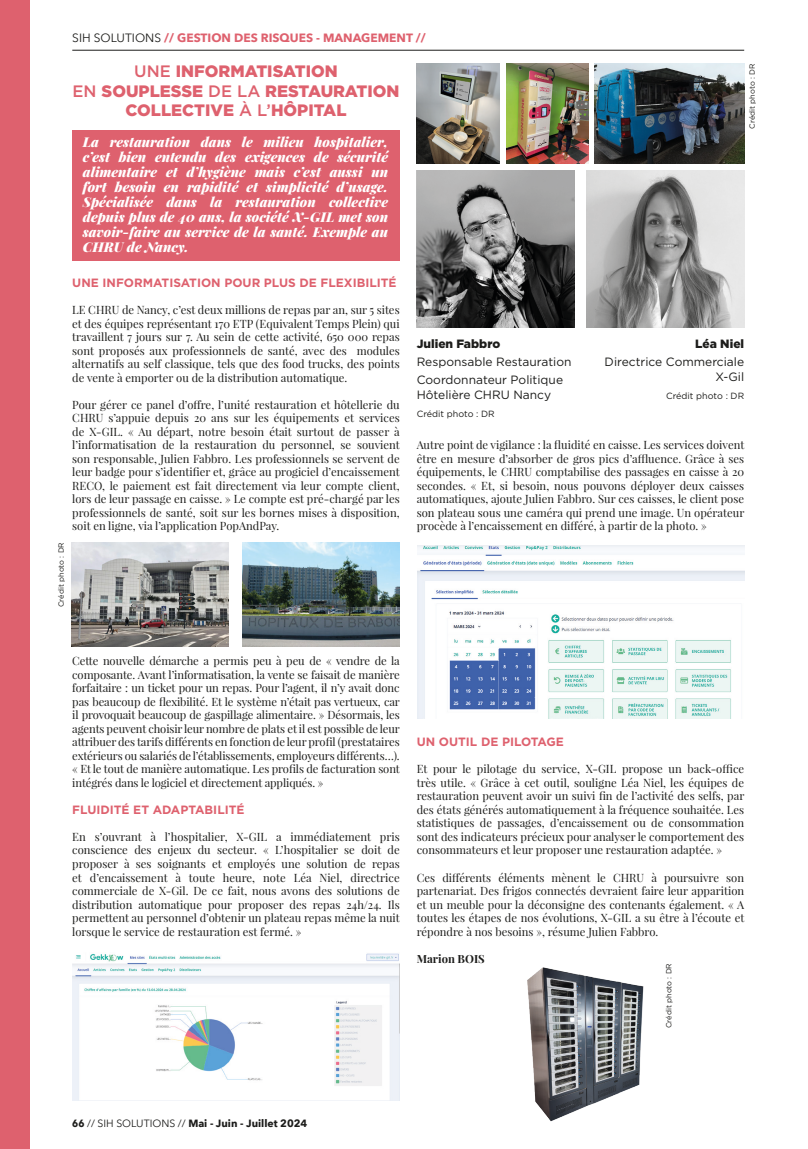
<style>
.page{position:relative;width:808px;height:1149px;background:#fff}
.page>*{position:absolute;margin:0;border:0;box-sizing:border-box;transform-origin:0 0}
.t1{font:900 16.5px/19.5px "Gotham";color:#de616e;text-align:center}
.t2{font:italic 900 13.5px/15px "Playfair Display";color:#fff;text-align:justify}
.t3{font:12px/18px "Gotham";color:#1d1d1b}
.t4{font:700 12px "Gotham";color:#de616e}
.t5{font:700 12px "Avenir Next";color:#de616e}
.t6{font:900 12px "Gotham";color:#1d1d1b}
.t7{font:700 12px "Avenir Next";color:#fff}
.t8{font:11.25px/13.5px "Playfair Display";color:#1d1d1b;text-align:justify}
.t9{font:700 11.25px "Playfair Display";color:#1d1d1b}
.t10{font:700 10.5px "Avenir Next";color:#1d1d1b;scale:.9 1}
.t11{font:9px "Gotham";color:#1d1d1b}
.t12{font:7.5px "Gotham";color:#1d1d1b}
.s1{font-weight:400;color:#fff}
.s2{color:#fff}
.s3{font-weight:500}
.s4{font-weight:400}
</style>
<div class="page">
<hr style="left:72px;top:50px;width:672px;height:1px;background:#1d1d1b">
<div style="left:0;top:0;width:30px;height:1148px;background:#de616e"></div>
<img style="left:72px;top:953px;width:328px;height:146px">
<img style="left:417px;top:546px;width:327px;height:172px">
<img style="left:242px;top:542px;width:157px;height:104px">
<img style="left:72px;top:542px;width:157px;height:104px">
<img style="left:527px;top:967px;width:117px;height:155px">
<img style="left:417px;top:170px;width:157px;height:157px">
<img style="left:595px;top:64px;width:149px;height:99px">
<img style="left:506px;top:64px;width:83px;height:99px">
<img style="left:417px;top:64px;width:83px;height:99px">
<div style="left:72px;top:130px;width:328px;height:130px;background:#de616e"></div>
<img style="left:587px;top:170px;width:157px;height:157px">
<p class="t5" style="left:72px;top:28px;width:355px"><span class="s1">SIH SOLUTIONS</span> <span class="s2">// IA</span>GESTION DES RISQUES - MANAGEMENT //</p>
<p class="t7" style="left:193px;top:28px;width:11px">//</p>
<h1 class="t1" style="left:73px;top:61px;width:328px"><span class="s3">UNE</span> INFORMATISATION<br><span class="s3">EN</span> SOUPLESSE <span class="s3">DE LA</span> RESTAURATION<br>COLLECTIVE <span class="s3">À L’</span>HÔPITAL</h1>
<p class="t2" style="left:83px;top:133px;width:307px">La restauration dans le milieu hospitalier, c’est bien entendu des exigences de sécurité alimentaire et d’hygiène mais c’est aussi un fort besoin en rapidité et simplicité d’usage.<br>Spécialisée dans la restauration collective depuis plus de 40 ans, la société X-GIL met son savoir-faire au service de la santé. Exemple au CHRU de Nancy.</p>
<p class="t12" style="left:747px;top:129px;width:66px;rotate:-90deg">Crédit photo : DR</p>
<p class="t4" style="left:72px;top:275px;width:326px">UNE INFORMATISATION POUR PLUS DE FLEXIBILITÉ</p>
<p class="t8" style="left:72px;top:303px;width:329px">LE CHRU de Nancy, c’est deux millions de repas par an, sur 5 sites et des équipes représentant 170 ETP (Equivalent Temps Plein) qui travaillent 7 jours sur 7. Au sein de cette activité, 650 000 repas sont proposés aux professionnels de santé, avec des modules alternatifs au self classique, tels que des food trucks, des points de vente à emporter ou de la distribution automatique.</p>
<p class="t8" style="left:72px;top:397px;width:329px">Pour gérer ce panel d’offre, l’unité restauration et hôtellerie du CHRU s’appuie depuis 20 ans sur les équipements et services de X-GIL. « Au départ, notre besoin était surtout de passer à l’informatisation de la restauration du personnel, se souvient son responsable, Julien Fabbro. Les professionnels se servent de leur badge pour s’identifier et, grâce au progiciel d’encaissement RECO, le paiement est fait directement via leur compte client, lors de leur passage en caisse. » Le compte est pré-chargé par les professionnels de santé, soit sur les bornes mises à disposition, soit en ligne, via l’application PopAndPay.</p>
<p class="t12" style="left:56px;top:607px;width:66px;rotate:-90deg">Crédit photo : DR</p>
<p class="t6" style="left:417px;top:335px;width:85px">Julien Fabbro</p>
<p class="t3" style="left:417px;top:352px;width:156px">Responsable Restauration<br>Coordonnateur Politique</p>
<p class="t3" style="left:417px;top:385px;width:136px">Hôtelière CHRU Nancy</p>
<p class="t11" style="left:417px;top:408px;width:79px">Crédit photo : DR</p>
<p class="t6" style="left:695px;top:335px;width:50px">Léa Niel</p>
<p class="t3" style="left:605px;top:354px;width:141px;line-height:15px;text-align:right">Directrice Commerciale<br>X-Gil</p>
<p class="t11" style="left:666px;top:390px;width:79px">Crédit photo : DR</p>
<p class="t8" style="left:417px;top:438px;width:329px">Autre point de vigilance : la fluidité en caisse. Les services doivent être en mesure d’absorber de gros pics d’affluence. Grâce à ses équipements, le CHRU comptabilise des passages en caisse à 20 secondes. « Et, si besoin, nous pouvons déployer deux caisses automatiques, ajoute Julien Fabbro. Sur ces caisses, le client pose son plateau sous une caméra qui prend une image. Un opérateur procède à l’encaissement en différé, à partir de la photo. »</p>
<p class="t8" style="left:72px;top:654px;width:329px">Cette nouvelle démarche a permis peu à peu de « vendre de la composante. Avant l’informatisation, la vente se faisait de manière forfaitaire : un ticket pour un repas. Pour l’agent, il n’y avait donc pas beaucoup de flexibilité. Et le système n’était pas vertueux, car il provoquait beaucoup de gaspillage alimentaire. » Désormais, les agents peuvent choisir leur nombre de plats et il est possible de leur attribuer des tarifs différents en fonction de leur profil (prestataires extérieurs ou salariés de l’établissements, employeurs différents…). « Et le tout de manière automatique. Les profils de facturation sont intégrés dans le logiciel et directement appliqués. »</p>
<p class="t4" style="left:72px;top:801px;width:174px">FLUIDITÉ ET ADAPTABILITÉ</p>
<p class="t8" style="left:72px;top:829px;width:329px">En s’ouvrant à l’hospitalier, X-GIL a immédiatement pris conscience des enjeux du secteur. « L’hospitalier se doit de proposer à ses soignants et employés une solution de repas et d’encaissement à toute heure, note Léa Niel, directrice commerciale de X-Gil. De ce fait, nous avons des solutions de distribution automatique pour proposer des repas 24h/24. Ils permettent au personnel d’obtenir un plateau repas même la nuit lorsque le service de restauration est fermé. »</p>
<p class="t4" style="left:417px;top:734px;width:149px">UN OUTIL DE PILOTAGE</p>
<p class="t8" style="left:417px;top:762px;width:329px">Et pour le pilotage du service, X-GIL propose un back-office très utile. « Grâce à cet outil, souligne Léa Niel, les équipes de restauration peuvent avoir un suivi fin de l’activité des selfs, par des états générés automatiquement à la fréquence souhaitée. Les statistiques de passages, d’encaissement ou de consommation sont des indicateurs précieux pour analyser le comportement des consommateurs et leur proposer une restauration adaptée. »</p>
<p class="t8" style="left:417px;top:870px;width:329px">Ces différents éléments mènent le CHRU à poursuivre son partenariat. Des frigos connectés devraient faire leur apparition et un meuble pour la déconsigne des contenants également. « A toutes les étapes de nos évolutions, X-GIL a su être à l’écoute et répondre à nos besoins », résume Julien Fabbro.</p>
<p class="t9" style="left:417px;top:950px;width:70px">Marion BOIS</p>
<p class="t12" style="left:664px;top:1027px;width:66px;rotate:-90deg">Crédit photo : DR</p>
<p class="t10" style="left:72px;top:1113px;width:263px">66 <span class="s4">// SIH SOLUTIONS //</span> Mai - Juin - Juillet 2024</p>
</div>
